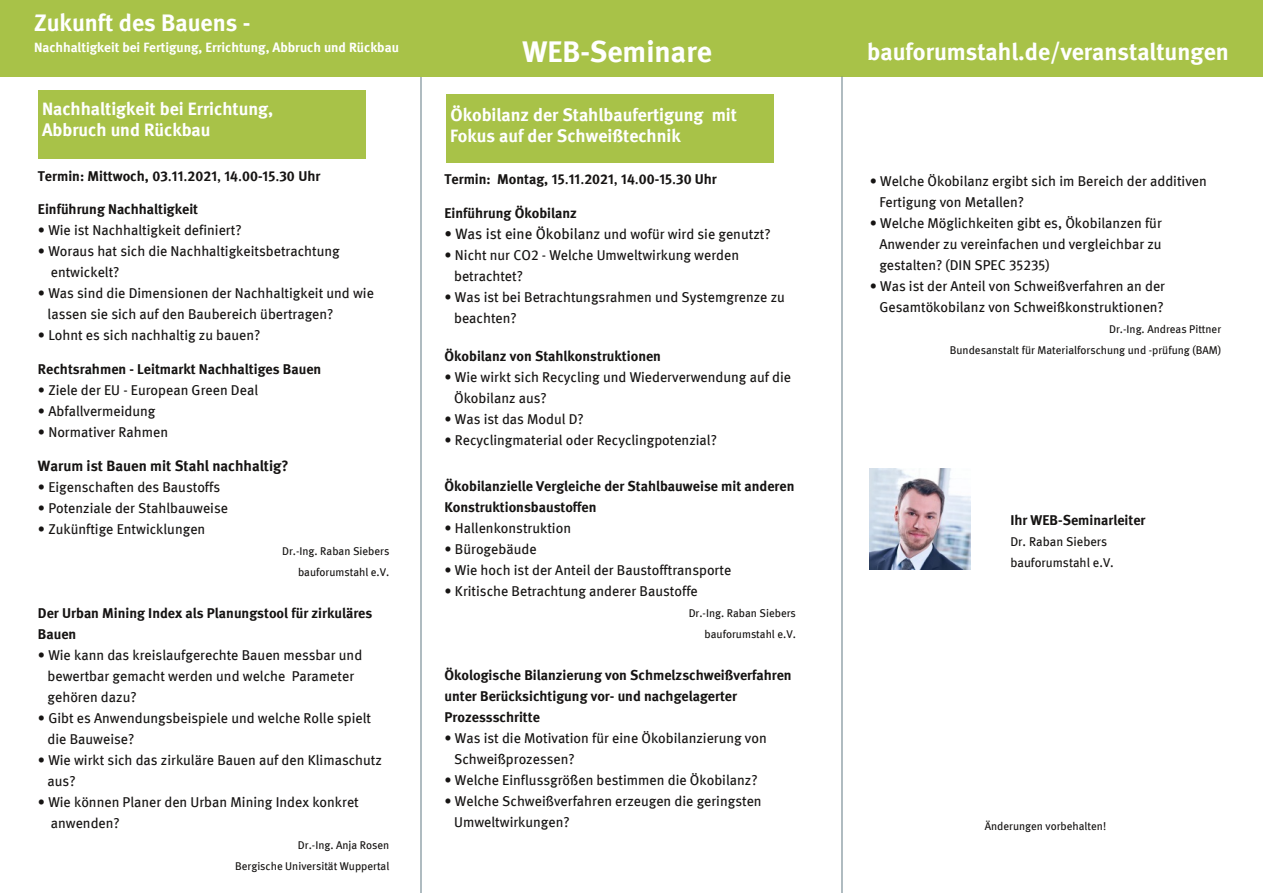
<style>
.page{position:relative;width:1263px;height:893px;background:#fff}
.page>*{position:absolute;margin:0;border:0;box-sizing:border-box;transform-origin:0 0}
.t1{font:700 30px "Meta";color:#fff}
.t2{font:700 24px "Meta";color:#fff}
.t3{font:700 18px/21px "Meta";color:#fff}
.t4{font:700 15px "Meta";color:#161413}
.t5{font:14.25px/21px "Meta";color:#161413}
.t6{font:700 14.25px/21px "Meta";color:#161413}
.t7{font:700 13.5px "Meta";color:#fff}
.t8{font:12.75px/21px "Meta";color:#161413}
.t9{font:11.25px/21px "Meta";color:#161413;text-align:right}
.s1{font-family:"Meta Bold Caps Expert";font-weight:400}
.s2{font-weight:400}
.s3{font-size:15px}
.s4{font-family:"Meta Book Caps Expert"}
</style>
<div class="page">
<div style="left:421px;top:0;width:421px;height:77px;background:#a8c248"></div>
<div style="left:842px;top:0;width:421px;height:77px;background:#a8c248"></div>
<hr style="left:421px;top:77px;width:1px;height:816px;background:#617a84">
<hr style="left:842px;top:77px;width:1px;height:816px;background:#617a84">
<div style="left:0;top:0;width:421px;height:77px;background:#a8c248"></div>
<div style="left:38px;top:91px;width:327px;height:68px;background:#a8c248"></div>
<img style="left:869px;top:468px;width:101px;height:102px">
<div style="left:446px;top:95px;width:327px;height:68px;background:#a8c248"></div>
<h2 class="t2" style="left:34px;top:13px;width:218px">Zukunft des Bauens -</h2>
<p class="t7" style="left:34px;top:41px;width:366px">Nachhaltigkeit bei Fertigung, Errichtung, Abbruch und Rückbau</p>
<p class="t3" style="left:42px;top:99px;width:233px">Nachhaltigkeit bei Errichtung,<br>Abbruch und Rückbau</p>
<p class="t6" style="left:38px;top:167px;width:284px">Termin: Mittwoch, <span class="s1">03</span><span class="s2">.</span><span class="s1">11</span><span class="s2">.</span><span class="s1">2021</span><span class="s2">,</span> <span class="s1">14</span><span class="s2">.</span><span class="s1">00</span>-<span class="s1">15</span><span class="s2">.</span><span class="s1">30</span> Uhr</p>
<p class="t6" style="left:38px;top:200px;width:162px">Einführung Nachhaltigkeit</p>
<p class="t5" style="left:38px;top:221px;width:205px">• Wie ist Nachhaltigkeit definiert?</p>
<p class="t5" style="left:51px;top:242px;width:290px;text-indent:-13px">• Woraus hat sich die Nachhaltigkeitsbetrachtung entwickelt?</p>
<p class="t5" style="left:48px;top:284px;width:328px;text-indent:-10px">• Was sind die Dimensionen der Nachhaltigkeit und wie lassen sie sich auf den Baubereich übertragen?</p>
<p class="t5" style="left:38px;top:326px;width:224px">• Lohnt es sich nachhaltig zu bauen?</p>
<p class="t6" style="left:38px;top:359px;width:285px">Rechtsrahmen - Leitmarkt Nachhaltiges Bauen</p>
<p class="t5" style="left:38px;top:380px;width:222px">• Ziele der EU - European Green Deal</p>
<p class="t5" style="left:38px;top:401px;width:119px">• Abfallvermeidung</p>
<p class="t5" style="left:38px;top:422px;width:132px">• Normativer Rahmen</p>
<p class="t4" style="left:38px;top:459px;width:252px">Warum ist Bauen mit Stahl nachhaltig?</p>
<p class="t5" style="left:38px;top:477px;width:184px">• Eigenschaften des Baustoffs</p>
<p class="t5" style="left:38px;top:498px;width:192px">• Potenziale der Stahlbauweise</p>
<p class="t5" style="left:38px;top:519px;width:169px">• Zukünftige Entwicklungen</p>
<p class="t9" style="left:282px;top:541px;width:109px">Dr.-Ing. Raban Siebers bauforumstahl e.V.</p>
<p class="t6" style="left:38px;top:603px;width:336px">Der Urban Mining Index als Planungstool für zirkuläres<br>Bauen</p>
<p class="t5" style="left:48px;top:645px;width:316px;text-indent:-10px">• Wie kann das kreislaufgerechte Bauen messbar und bewertbar gemacht werden und welche Parameter gehören dazu?</p>
<p class="t5" style="left:48px;top:708px;width:325px;text-indent:-10px">• Gibt es Anwendungsbeispiele und welche Rolle spielt die Bauweise?</p>
<p class="t5" style="left:48px;top:750px;width:336px;text-indent:-10px">• Wie wirkt sich das zirkuläre Bauen auf den Klimaschutz aus?</p>
<p class="t5" style="left:51px;top:792px;width:309px;text-indent:-13px">• Wie können Planer den Urban Mining Index konkret anwenden?</p>
<p class="t9" style="left:235px;top:835px;width:156px">Dr.-Ing. Anja Rosen<br>Bergische Universität Wuppertal</p>
<h1 class="t1" style="left:522px;top:40px;width:191px">WEB-Seminare</h1>
<h2 class="t2" style="left:867px;top:42px;width:363px">bauforumstahl.de/veranstaltungen</h2>
<p class="t3" style="left:450px;top:105px;width:288px">Ökobilanz der Stahlbaufertigung mit<br>Fokus auf der Schweißtechnik</p>
<p class="t6" style="left:444px;top:170px;width:274px">Termin: Montag, <span class="s1">15</span><span class="s2">.</span><span class="s1">11</span><span class="s2">.</span><span class="s1">2021</span><span class="s2">,</span> <span class="s1">14</span><span class="s2">.</span><span class="s1">00</span>-<span class="s1">15</span><span class="s2">.</span><span class="s1">30</span> Uhr</p>
<p class="t6" style="left:444px;top:203px;width:134px">Einführung Ökobilanz</p>
<p class="t5" style="left:444px;top:224px;width:328px"><span class="s3">• Was ist eine Ökobilanz</span> und wofür wird sie genutzt?</p>
<p class="t5" style="left:454px;top:245px;width:286px;text-indent:-10px">• Nicht nur CO<span class="s4">2</span> - Welche Umweltwirkung werden betrachtet?</p>
<p class="t5" style="left:454px;top:287px;width:332px;text-indent:-10px">• Was ist bei Betrachtungsrahmen und Systemgrenze zu beachten?</p>
<p class="t6" style="left:444px;top:346px;width:218px">Ökobilanz von Stahlkonstruktionen</p>
<p class="t5" style="left:454px;top:367px;width:339px;text-indent:-10px">• Wie wirkt sich Recycling und Wiederverwendung auf die<br>Ökobilanz aus?</p>
<p class="t5" style="left:444px;top:409px;width:141px">• Was ist das Modul D?</p>
<p class="t5" style="left:444px;top:430px;width:274px">• Recyclingmaterial oder Recyclingpotenzial?</p>
<p class="t6" style="left:444px;top:476px;width:351px">Ökobilanzielle Vergleiche der Stahlbauweise mit anderen<br>Konstruktionsbaustoffen</p>
<p class="t5" style="left:444px;top:518px;width:128px">• Hallenkonstruktion</p>
<p class="t5" style="left:444px;top:539px;width:94px">• Bürogebäude</p>
<p class="t5" style="left:444px;top:560px;width:288px">• Wie hoch ist der Anteil der Baustofftransporte</p>
<p class="t5" style="left:444px;top:581px;width:255px">• Kritische Betrachtung anderer Baustoffe</p>
<p class="t9" style="left:689px;top:603px;width:109px">Dr.-Ing. Raban Siebers bauforumstahl e.V.</p>
<p class="t6" style="left:444px;top:665px;width:349px">Ökologische Bilanzierung von Schmelzschweißverfahren unter Berücksichtigung vor- und nachgelagerter<br>Prozessschritte</p>
<p class="t5" style="left:454px;top:728px;width:314px;text-indent:-10px">• Was ist die Motivation für eine Ökobilanzierung von<br>Schweißprozessen?</p>
<p class="t5" style="left:444px;top:770px;width:315px">• Welche Einflussgrößen bestimmen die Ökobilanz?</p>
<p class="t5" style="left:454px;top:791px;width:309px;text-indent:-10px">• Welche Schweißverfahren erzeugen die geringsten<br>Umweltwirkungen?</p>
<p class="t5" style="left:879px;top:171px;width:329px;text-indent:-10px">• Welche Ökobilanz ergibt sich im Bereich der additiven<br>Fertigung von Metallen?</p>
<p class="t5" style="left:879px;top:213px;width:284px;text-align:justify;text-indent:-10px">• Welche Möglichkeiten gibt es, Ökobilanzen für Anwender zu vereinfachen und vergleichbar zu gestalten? (DIN SPEC <span class="s4">35235</span>)</p>
<p class="t5" style="left:870px;top:276px;width:297px;text-align:center">• Was ist der Anteil von Schweißverfahren an der<br>Gesamtökobilanz von Schweißkonstruktionen?</p>
<p class="t9" style="left:950px;top:319px;width:273px">Dr.-Ing. Andreas Pittner<br>Bundesanstalt für Materialforschung und -prüfung (BAM)</p>
<p class="t6" style="left:1010px;top:511px;width:137px">Ihr WEB-Seminarleiter</p>
<p class="t8" style="left:1010px;top:532px;width:105px">Dr. Raban Siebers bauforumstahl e.V.</p>
<p class="t9" style="left:985px;top:816px;width:123px">Änderungen vorbehalten!</p>
</div>
